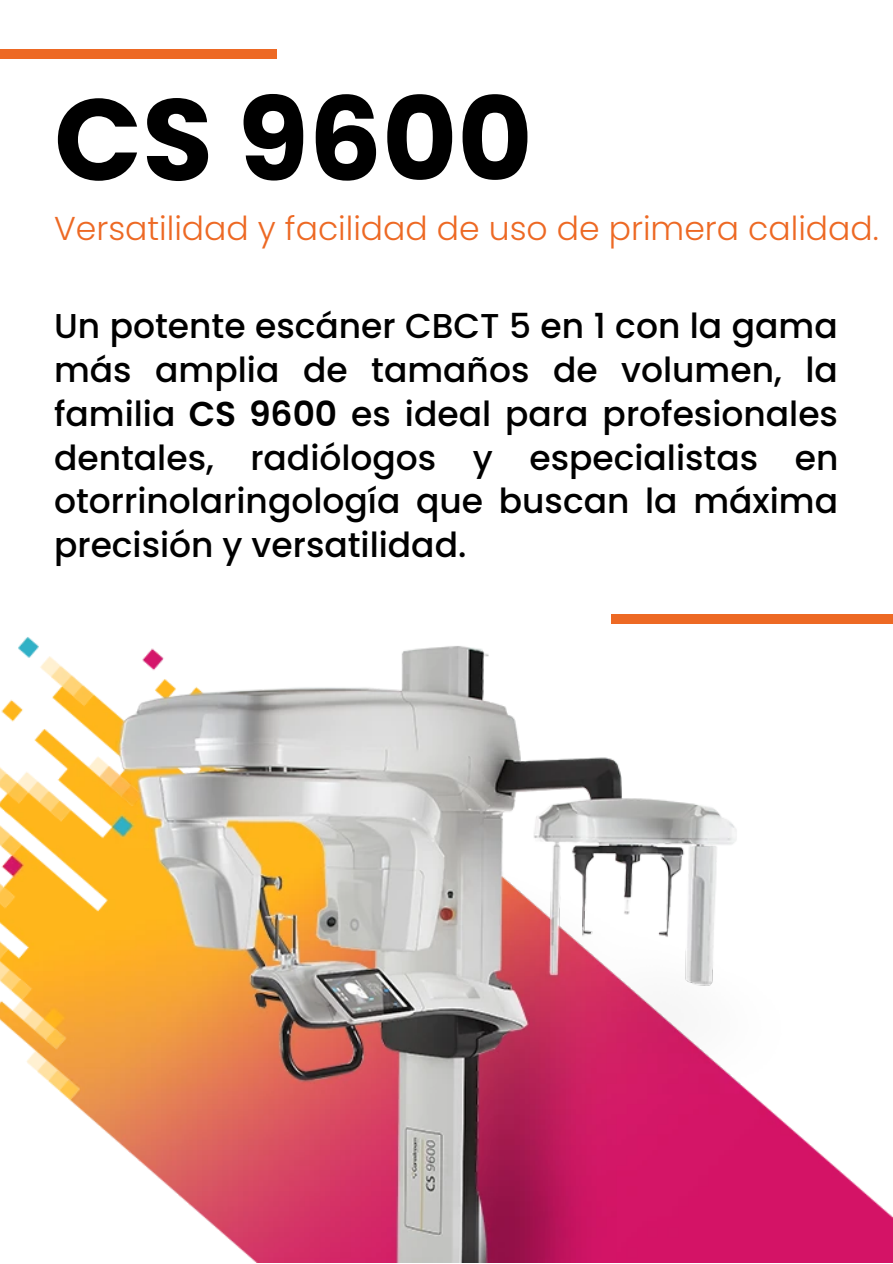
<style>
.page{position:relative;width:893px;height:1264px;background:#fff}
.page>*{position:absolute;margin:0;border:0;box-sizing:border-box;transform-origin:0 0}
.t1{font:700 115.35px "Poppins";color:#000}
.t2{font:500 34.5px/43.8px "Poppins";color:#000;text-align:justify}
.t3{font:300 33px "Poppins";color:#ed6924}
.s1{font-weight:600}
</style>
<div class="page">
<img style="left:0;top:623px;width:892px;height:638px">
<div style="left:611px;top:614px;width:281px;height:9px;background:#ed6924"></div>
<div style="left:0;top:49px;width:276px;height:9px;background:#ed6924"></div>
<h1 class="t1" style="left:54px;top:59px;width:480px">CS 9600</h1>
<p class="t3" style="left:54px;top:205px;width:826px">Versatilidad y facilidad de uso de primera calidad.</p>
<p class="t2" style="left:54px;top:304px;width:785px">Un potente escáner CBCT 5 en 1 con la gama más amplia de tamaños de volumen, la familia <span class="s1">CS 9600</span> es ideal para profesionales dentales, radiólogos y especialistas en otorrinolaringología que buscan la máxima precisión y versatilidad.</p>
</div>
